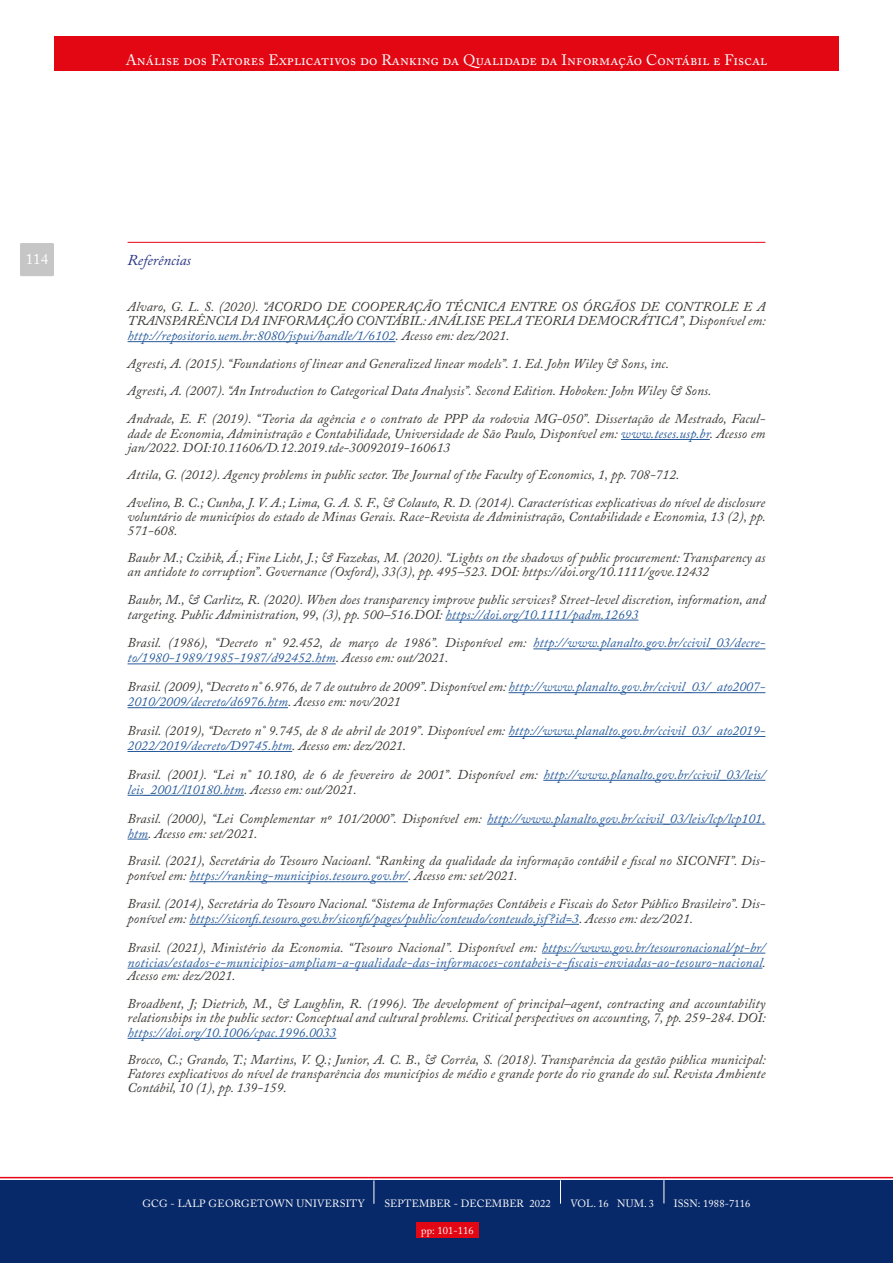
<style>
.page{position:relative;width:893px;height:1263px;background:#fff}
.page>*{position:absolute;margin:0;border:0;box-sizing:border-box;transform-origin:0 0}
.t1{font:15px "Adobe Caslon Pro";letter-spacing:.005em;color:#fff}
.t2{font:italic 15px "Adobe Caslon Pro";letter-spacing:-.005em;color:#283583}
.t3{font:italic 13.5px/15px "Adobe Caslon Pro";letter-spacing:.005em;color:#3a3835}
.t4{font:italic 13.5px/14.4px "Adobe Caslon Pro";letter-spacing:.005em;color:#275b9b;text-align:justify}
.t5{font:10.5px "Adobe Caslon Pro";letter-spacing:.01em;color:#fff}
.s1{color:#275b9b}
.s2{color:#3a3835}
</style>
<div class="page">
<div style="left:54px;top:37px;width:785px;height:34px;background:#e30613"></div>
<div style="left:0;top:1180px;width:893px;height:83px;background:#082969"></div>
<div style="left:416px;top:1222px;width:63px;height:15px;background:#e30613"></div>
<div style="left:20px;top:243px;width:34px;height:33px;background:#c6c6c6;border-radius:2px"></div>
<hr style="left:128px;top:242px;width:637px;height:1px;background:#e30613">
<svg style="left:0;top:1177px;width:893px;height:27px"></svg>
<hr style="left:128px;top:341px;width:267px;height:1px;background:#275b9b">
<hr style="left:621px;top:439px;width:89px;height:1px;background:#275b9b">
<hr style="left:445px;top:620px;width:193px;height:1px;background:#275b9b">
<hr style="left:533px;top:648px;width:232px;height:1px;background:#275b9b">
<hr style="left:128px;top:663px;width:208px;height:1px;background:#275b9b">
<hr style="left:509px;top:692px;width:256px;height:1px;background:#275b9b">
<hr style="left:128px;top:707px;width:160px;height:1px;background:#275b9b">
<hr style="left:509px;top:736px;width:256px;height:1px;background:#275b9b">
<hr style="left:128px;top:751px;width:164px;height:1px;background:#275b9b">
<hr style="left:543px;top:780px;width:222px;height:1px;background:#275b9b">
<hr style="left:128px;top:795px;width:116px;height:1px;background:#275b9b">
<hr style="left:487px;top:824px;width:278px;height:1px;background:#275b9b">
<svg style="left:128px;top:839px;width:20px;height:1px"></svg>
<hr style="left:189px;top:881px;width:219px;height:1px;background:#275b9b">
<hr style="left:189px;top:924px;width:390px;height:1px;background:#275b9b">
<hr style="left:542px;top:953px;width:223px;height:1px;background:#275b9b">
<hr style="left:128px;top:968px;width:634px;height:1px;background:#275b9b">
<hr style="left:128px;top:1038px;width:208px;height:1px;background:#275b9b">
<p class="t1" style="left:26px;top:250px;width:24px">114</p>
<p class="t1" style="left:126px;top:51px;width:643px">Análise dos Fatores Explicativos do Ranking da Qualidade da Informação Contábil e Fiscal</p>
<p class="t2" style="left:128px;top:251px;width:65px">Referências</p>
<p class="t3" style="left:128px;top:300px;width:640px;line-height:14.4px;text-align:justify">Alvaro, G. L. S. (2020). “ACORDO DE COOPERAÇÃO TÉCNICA ENTRE OS ÓRGÃOS DE CONTROLE E A TRANSPARÊNCIA DA INFORMAÇÃO CONTÁBIL: ANÁLISE PELA TEORIA DEMOCRÁTICA”, Disponível em: <span class="s1">http://repositorio.uem.br:8080/jspui/handle/1/6102</span>. Acesso em: dez/2021.</p>
<p class="t3" style="left:128px;top:349px;width:639px;line-height:27.6px">Agresti, A. (2015). “Foundations of linear and Generalized linear models”. 1. Ed. John Wiley &amp; Sons, inc.<br>Agresti, A. (2007). “An Introduction to Categorical Data Analysis”. Second Edition. Hoboken: John Wiley &amp; Sons.<br>Andrade, E. F. (2019). “Teoria da agência e o contrato de PPP da rodovia MG-050”. Dissertação de Mestrado, Facul-</p>
<p class="t3" style="left:128px;top:426px;width:639px;line-height:13.8px">dade de Economia, Administração e Contabilidade, Universidade de São Paulo, Disponível em: <span class="s1">www.teses.usp.br</span>. Acesso em jan/2022. DOI:10.11606/D.12.2019.tde-30092019-160613</p>
<p class="t3" style="left:128px;top:461px;width:639px;line-height:27.6px">Attila, G. (2012). Agency problems in public sector. The Journal of the Faculty of Economics, 1, pp. 708-712.<br>Avelino, B. C.; Cunha, J. V. A.; Lima, G. A. S. F., &amp; Colauto, R. D. (2014). Características explicativas do nível de disclosure</p>
<p class="t3" style="left:128px;top:509px;width:640px;line-height:13.8px">voluntário de municípios do estado de Minas Gerais. Race-Revista de Administração, Contabilidade e Economia, 13 (2), pp.<br>571-608.</p>
<p class="t3" style="left:128px;top:551px;width:639px;line-height:13.8px">Bauhr M.; Czibik, Á.; Fine Licht, J.; &amp; Fazekas, M. (2020). “Lights on the shadows of public procurement: Transparency as an antidote to corruption”. Governance (Oxford), 33(3), pp. 495–523. DOI: https://doi.org/10.1111/gove.12432</p>
<p class="t3" style="left:128px;top:591px;width:639px">Bauhr, M., &amp; Carlitz, R. (2020). When does transparency improve public services? Street‐level discretion, information, and targeting. Public Administration, 99, (3), pp. 500–516.DOI: <span class="s1">https://doi.org/10.1111/padm.12693</span></p>
<p class="t3" style="left:128px;top:635px;width:639px">Brasil. (1986), “Decreto n° 92.452, de março de 1986”. Disponível em: <span class="s1">http://www.planalto.gov.br/ccivil_03/decre&shy;to/1980-1989/1985-1987/d92452.htm</span>. Acesso em: out/2021.</p>
<p class="t3" style="left:128px;top:679px;width:639px">Brasil. (2009), “Decreto n° 6.976, de 7 de outubro de 2009”. Disponível em: <span class="s1">http://www.planalto.gov.br/ccivil_03/_ato2007-<br>2010/2009/decreto/d6976.htm</span>. Acesso em: nov/2021</p>
<p class="t3" style="left:128px;top:723px;width:639px">Brasil. (2019), “Decreto n° 9.745, de 8 de abril de 2019”. Disponível em: <span class="s1">http://www.planalto.gov.br/ccivil_03/_ato2019-<br>2022/2019/decreto/D9745.htm</span>. Acesso em: dez/2021.</p>
<p class="t3" style="left:128px;top:767px;width:639px">Brasil. (2001). “Lei n° 10.180, de 6 de fevereiro de 2001”. Disponível em: <span class="s1">http://www.planalto.gov.br/ccivil_03/leis/ leis_2001/l10180.htm</span>. Acesso em: out/2021.</p>
<p class="t3" style="left:128px;top:810px;width:639px">Brasil. (2000), “Lei Complementar nº 101/2000”. Disponível em: <span class="s1">http://www.planalto.gov.br/ccivil_03/leis/lcp/lcp101. htm</span>. Acesso em: set/2021.</p>
<p class="t3" style="left:128px;top:853px;width:639px">Brasil. (2021), Secretária do Tesouro Nacioanl. “Ranking da qualidade da informação contábil e fiscal no SICONFI”. Dis&shy;ponível em: <span class="s1">https://ranking-municipios.tesouro.gov.br/</span>. Acesso em: set/2021.</p>
<p class="t3" style="left:128px;top:896px;width:639px">Brasil. (2014), Secretária do Tesouro Nacional. “Sistema de Informações Contábeis e Fiscais do Setor Público Brasileiro”. Dis&shy;ponível em: <span class="s1">https://siconfi.tesouro.gov.br/siconfi/pages/public/conteudo/conteudo.jsf?id=3</span>. Acesso em: dez/2021.</p>
<p class="t4" style="left:128px;top:940px;width:640px"><span class="s2">Brasil. (2021), Ministério da Economia. “Tesouro Nacional”. Disponível em:</span> https://www.gov.br/tesouronacional/pt-br/ noticias/estados-e-municipios-ampliam-a-qualidade-das-informacoes-contabeis-e-fiscais-enviadas-ao-tesouro-nacional<span class="s2">.<br>Acesso em: dez/2021.</span></p>
<p class="t3" style="left:128px;top:996px;width:640px;line-height:13.8px">Broadbent, J; Dietrich, M., &amp; Laughlin, R. (1996). The development of principal–agent, contracting and accountability relationships in the public sector: Conceptual and cultural problems. Critical perspectives on accounting, 7, pp. 259-284. DOI:</p>
<p class="t4" style="left:128px;top:1025px;width:210px">https://doi.org/10.1006/cpac.1996.0033</p>
<p class="t3" style="left:128px;top:1053px;width:640px;line-height:13.8px;text-align:justify">Brocco, C.; Grando, T.; Martins, V. Q.; Junior, A. C. B., &amp; Corrêa, S. (2018). Transparência da gestão pública municipal:<br>Fatores explicativos do nível de transparência dos municípios de médio e grande porte do rio grande do sul. Revista Ambiente Contábil, 10 (1), pp. 139-159.</p>
<p class="t5" style="left:143px;top:1197px;width:224px">GCG - LALP GEORGETOWN UNIVERSITY</p>
<p class="t5" style="left:384px;top:1197px;width:168px">SEPTEMBER - DECEMBER 2022</p>
<p class="t5" style="left:570px;top:1197px;width:85px">VOL. 16 NUM. 3</p>
<p class="t5" style="left:674px;top:1197px;width:78px">ISSN: 1988-7116</p>
<p class="t5" style="left:421px;top:1224px;width:54px">pp: 101-116</p>
</div>
